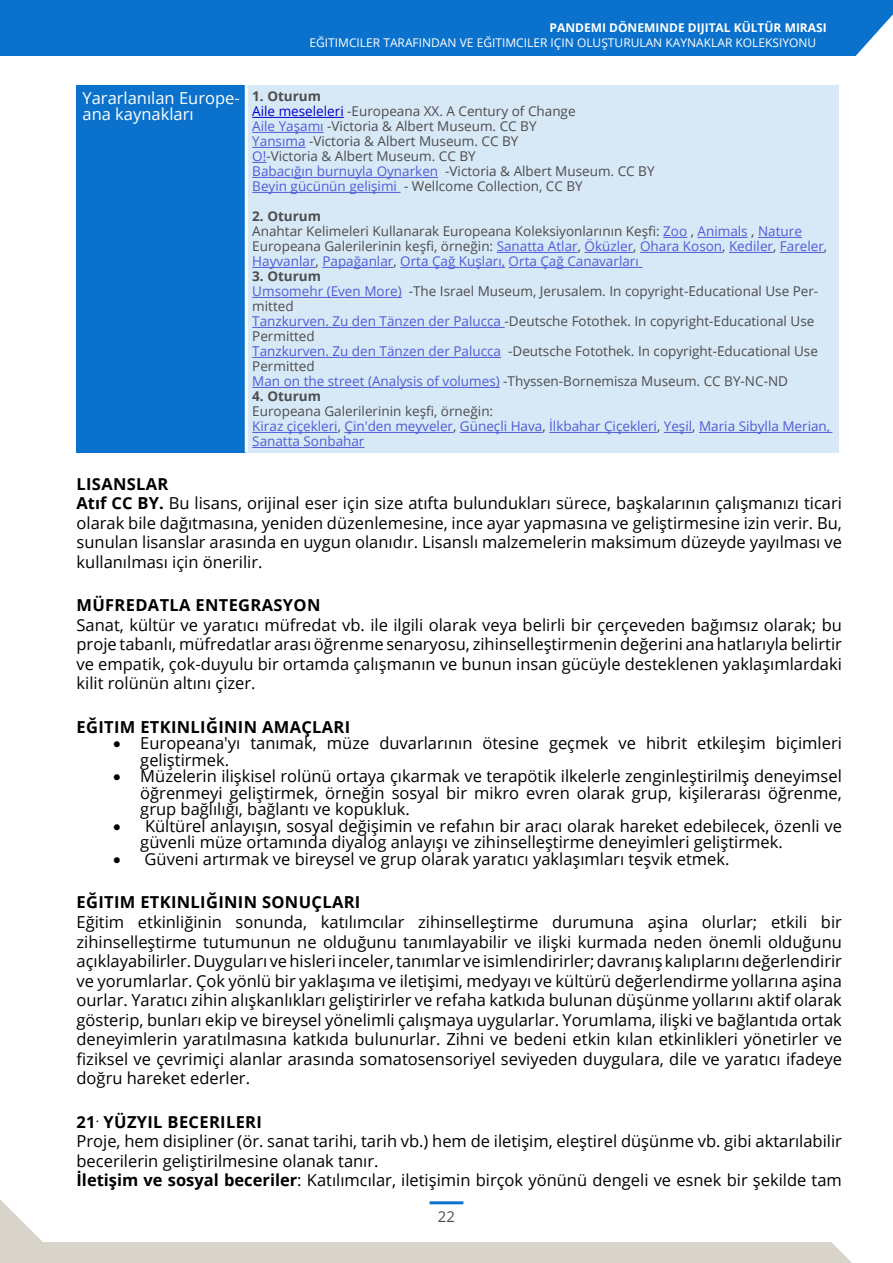
<style>
.page{position:relative;width:893px;height:1263px;background:#fff}
.page>*{position:absolute;margin:0;border:0;box-sizing:border-box;transform-origin:0 0}
.t1{font:16.5px/19.5px "Open Sans";color:#000}
.t2{font:700 16.5px "Open Sans";letter-spacing:.02em;color:#000}
.t3{font:16.5px/16.5px "Open Sans";color:#fff}
.t4{font:15px "Open Sans";color:#4d4d4d}
.t5{font:13.5px/15px "Open Sans";color:#4d4d4d}
.t6{font:13.5px/15px "Open Sans";color:#4f5cd6}
.t7{font:700 13.5px "Open Sans";color:#4d4d4d}
.t8{font:12px "Open Sans";color:#fff}
.t9{font:700 12px "Open Sans";color:#fff}
.s1{font-weight:700}
.s2{color:#00c}
.s3{color:#4f5cd6}
.s4{font-weight:700;color:#4d4d4d}
.s5{color:#4d4d4d}
</style>
<div class="page">
<div style="left:0;top:0;width:893px;height:56px;background:#0a72cc"></div>
<div style="left:0;top:1242px;width:893px;height:21px;background:#d9d4ca"></div>
<svg style="left:855px;top:14px;width:38px;height:42px"></svg>
<svg style="left:831px;top:1242px;width:62px;height:21px"></svg>
<hr style="left:430px;top:1201px;width:33px;height:3px;background:#0a72cc">
<svg style="left:0;top:1199px;width:43px;height:43px"></svg>
<div style="left:77px;top:85px;width:169px;height:367px;background:#0a72cc"></div>
<div style="left:246px;top:85px;width:594px;height:367px;background:#d7e8f7"></div>
<hr style="left:245px;top:85px;width:3px;height:367px;background:#fff">
<hr style="left:839px;top:85px;width:3px;height:367px;background:#fff">
<hr style="left:252px;top:117px;width:92px;height:1px;background:#00c">
<hr style="left:252px;top:132px;width:72px;height:1px;background:#4f5cd6">
<hr style="left:252px;top:147px;width:54px;height:1px;background:#4f5cd6">
<svg style="left:252px;top:162px;width:14px;height:1px"></svg>
<hr style="left:252px;top:177px;width:186px;height:1px;background:#4f5cd6">
<hr style="left:252px;top:192px;width:148px;height:1px;background:#4f5cd6">
<svg style="left:663px;top:237px;width:24px;height:1px"></svg>
<hr style="left:698px;top:237px;width:50px;height:1px;background:#4f5cd6">
<hr style="left:758px;top:237px;width:44px;height:1px;background:#4f5cd6">
<hr style="left:497px;top:252px;width:81px;height:1px;background:#4f5cd6">
<hr style="left:584px;top:252px;width:49px;height:1px;background:#4f5cd6">
<hr style="left:640px;top:252px;width:82px;height:1px;background:#4f5cd6">
<hr style="left:729px;top:252px;width:44px;height:1px;background:#4f5cd6">
<hr style="left:780px;top:252px;width:44px;height:1px;background:#4f5cd6">
<hr style="left:252px;top:267px;width:64px;height:1px;background:#4f5cd6">
<hr style="left:322px;top:267px;width:71px;height:1px;background:#4f5cd6">
<hr style="left:400px;top:267px;width:105px;height:1px;background:#4f5cd6">
<hr style="left:509px;top:267px;width:133px;height:1px;background:#4f5cd6">
<hr style="left:252px;top:297px;width:150px;height:1px;background:#4f5cd6">
<hr style="left:252px;top:327px;width:253px;height:1px;background:#4f5cd6">
<hr style="left:252px;top:357px;width:249px;height:1px;background:#4f5cd6">
<hr style="left:252px;top:387px;width:248px;height:1px;background:#4f5cd6">
<hr style="left:252px;top:432px;width:86px;height:1px;background:#4f5cd6">
<hr style="left:344px;top:432px;width:109px;height:1px;background:#4f5cd6">
<hr style="left:460px;top:432px;width:82px;height:1px;background:#4f5cd6">
<hr style="left:549px;top:432px;width:108px;height:1px;background:#4f5cd6">
<svg style="left:664px;top:432px;width:28px;height:1px"></svg>
<hr style="left:699px;top:432px;width:133px;height:1px;background:#4f5cd6">
<hr style="left:252px;top:447px;width:112px;height:1px;background:#4f5cd6">
<p class="t9" style="left:550px;top:19px;width:279px">PANDEMI DÖNEMINDE DIJITAL KÜLTÜR MIRASI</p>
<p class="t8" style="left:309px;top:34px;width:508px">EĞITIMCILER TARAFINDAN VE EĞITIMCILER IÇIN OLUŞTURULAN KAYNAKLAR KOLEKSIYONU</p>
<p class="t3" style="left:83px;top:89px;width:159px">Yararlanılan Europe&shy;ana kaynakları</p>
<p class="t5" style="left:252px;top:89px;width:404px"><span class="s1">1. Oturum<br></span><span class="s2">Aile meseleleri</span> -Europeana XX. A Century of Change<br><span class="s3">Aile Yaşamı</span> -Victoria &amp; Albert Museum. CC BY<br><span class="s3">Yansıma</span> -Victoria &amp; Albert Museum. CC BY<br><span class="s3">O!</span>-Victoria &amp; Albert Museum. CC BY<br><span class="s3">Babacığın burnuyla Oynarken</span> -Victoria &amp; Albert Museum. CC BY <span class="s3">Beyin gücünün gelişimi</span> - Wellcome Collection, CC BY</p>
<p class="t6" style="left:252px;top:209px;width:576px"><span class="s4">2. Oturum<br></span><span class="s5">Anahtar Kelimeleri Kullanarak Europeana Koleksiyonlarının Keşfi:</span> Zoo <span class="s5">,</span> Animals <span class="s5">,</span> Nature <span class="s5">Europeana Galerilerinin keşfi, örneğin:</span> Sanatta Atlar<span class="s5">,</span> Öküzler<span class="s5">,</span> Ohara Koson<span class="s5">,</span> Kediler<span class="s5">,</span> Fareler<span class="s5">, </span>Hayvanlar<span class="s5">,</span> Papağanlar<span class="s5">,</span> Orta Çağ Kuşları, Orta Çağ Canavarları</p>
<p class="t5" style="left:252px;top:269px;width:567px"><span class="s1">3. Oturum<br></span><span class="s3">Umsomehr (Even More)</span> -The Israel Museum, Jerusalem. In copyright-Educational Use Per&shy;mitted<br><span class="s3">Tanzkurven. Zu den Tänzen der Palucca</span> -Deutsche Fotothek. In copyright-Educational Use Permitted<br><span class="s3">Tanzkurven. Zu den Tänzen der Palucca</span> -Deutsche Fotothek. In copyright-Educational Use Permitted<br><span class="s3">Man on the street (Analysis of volumes)</span> -Thyssen-Bornemisza Museum. CC BY-NC-ND</p>
<p class="t7" style="left:252px;top:387px;width:70px">4. Oturum</p>
<p class="t6" style="left:252px;top:404px;width:579px"><span class="s5">Europeana Galerilerinin keşfi, örneğin:<br></span>Kiraz çiçekleri<span class="s5">,</span> Çin'den meyveler<span class="s5">,</span> Güneçli Hava<span class="s5">,</span> İlkbahar Çiçekleri<span class="s5">,</span> Yeşil<span class="s5">,</span> Maria Sibylla Merian,<br>Sanatta Sonbahar</p>
<p class="t1" style="left:77px;top:474px;width:767px"><span class="s1">LISANSLAR<br>Atıf CC BY.</span> Bu lisans, orijinal eser için size atıfta bulundukları sürece, başkalarının çalışmanızı ticari olarak bile dağıtmasına, yeniden düzenlemesine, ince ayar yapmasına ve geliştirmesine izin verir. Bu, sunulan lisanslar arasında en uygun olanıdır. Lisanslı malzemelerin maksimum düzeyde yayılması ve kullanılması için önerilir.</p>
<p class="t2" style="left:77px;top:594px;width:245px">MÜFREDATLA ENTEGRASYON</p>
<p class="t1" style="left:77px;top:615px;width:767px;text-align:justify">Sanat, kültür ve yaratıcı müfredat vb. ile ilgili olarak veya belirli bir çerçeveden bağımsız olarak; bu proje tabanlı, müfredatlar arası öğrenme senaryosu, zihinselleştirmenin değerini ana hatlarıyla belirtir ve empatik, çok-duyulu bir ortamda çalışmanın ve bunun insan gücüyle desteklenen yaklaşımlardaki kilit rolünün altını çizer.</p>
<p class="t2" style="left:77px;top:715px;width:275px">EĞITIM ETKINLIĞININ AMAÇLARI</p>
<p class="t1" style="left:140px;top:735px;width:703px;line-height:16.5px;text-indent:-27px">• Europeana'yı tanımak, müze duvarlarının ötesine geçmek ve hibrit etkileşim biçimleri geliştirmek.</p>
<p class="t1" style="left:140px;top:768px;width:703px;line-height:16.5px;text-align:justify;text-indent:-27px">• Müzelerin ilişkisel rolünü ortaya çıkarmak ve terapötik ilkelerle zenginleştirilmiş deneyimsel öğrenmeyi geliştirmek, örneğin sosyal bir mikro evren olarak grup, kişilerarası öğrenme, grup bağlılığı, bağlantı ve kopukluk.</p>
<p class="t1" style="left:140px;top:817px;width:703px;line-height:16.5px;text-indent:-27px">• Kültürel anlayışın, sosyal değişimin ve refahın bir aracı olarak hareket edebilecek, özenli ve güvenli müze ortamında diyalog anlayışı ve zihinselleştirme deneyimleri geliştirmek.</p>
<p class="t1" style="left:113px;top:849px;width:618px">• Güveni artırmak ve bireysel ve grup olarak yaratıcı yaklaşımları teşvik etmek.</p>
<p class="t2" style="left:77px;top:891px;width:285px">EĞITIM ETKINLIĞININ SONUÇLARI</p>
<p class="t1" style="left:77px;top:912px;width:767px;text-align:justify">Eğitim etkinliğinin sonunda, katılımcılar zihinselleştirme durumuna aşina olurlar; etkili bir zihinselleştirme tutumunun ne olduğunu tanımlayabilir ve ilişki kurmada neden önemli olduğunu açıklayabilirler. Duyguları ve hisleri inceler, tanımlar ve isimlendirirler; davranış kalıplarını değerlendirir ve yorumlarlar. Çok yönlü bir yaklaşıma ve iletişimi, medyayı ve kültürü değerlendirme yollarına aşina ourlar. Yaratıcı zihin alışkanlıkları geliştirirler ve refaha katkıda bulunan düşünme yollarını aktif olarak gösterip, bunları ekip ve bireysel yönelimli çalışmaya uygularlar. Yorumlama, ilişki ve bağlantıda ortak deneyimlerin yaratılmasına katkıda bulunurlar. Zihni ve bedeni etkin kılan etkinlikleri yönetirler ve fiziksel ve çevrimiçi alanlar arasında somatosensoriyel seviyeden duygulara, dile ve yaratıcı ifadeye doğru hareket ederler.</p>
<p class="t1" style="left:77px;top:1111px;width:767px"><span class="s1">21</span><sup>.</sup> <span class="s1">YÜZYIL BECERILERI<br></span>Proje, hem disipliner (ör. sanat tarihi, tarih vb.) hem de iletişim, eleştirel düşünme vb. gibi aktarılabilir becerilerin geliştirilmesine olanak tanır.<br><span class="s1">İletişim ve sosyal beceriler</span>: Katılımcılar, iletişimin birçok yönünü dengeli ve esnek bir şekilde tam</p>
<p class="t4" style="left:438px;top:1206px;width:19px">22</p>
</div>
